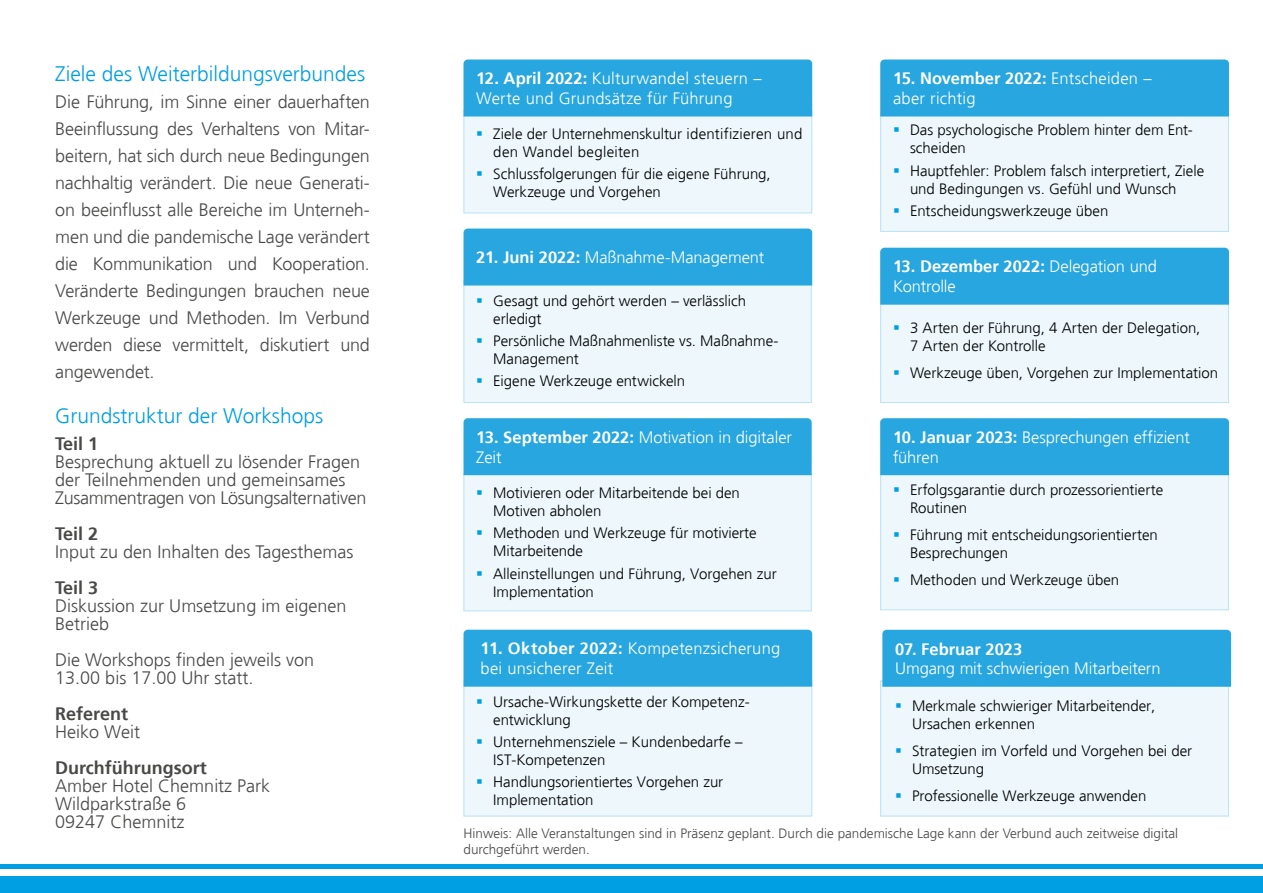
<style>
.page{position:relative;width:1263px;height:893px;background:#fff}
.page>*{position:absolute;margin:0;border:0;box-sizing:border-box;transform-origin:0 0}
.t1{font:300 21px "Frutiger";color:#009ee3}
.t2{font:300 18px/27px "Frutiger";color:#494948}
.t3{font:700 18px "Frutiger";color:#494948}
.t4{font:300 16.5px/19.8px "Frutiger";color:#fff}
.t5{font:700 16.5px "Frutiger";color:#fff}
.t6{font:300 15px/18px "Frutiger";color:#000}
.t7{font:300 13.5px/16.2px "Frutiger";color:#494948}
.s1{font-weight:700}
</style>
<div class="page">
<hr style="left:0;top:864px;width:1263px;height:4px;background:#009ee3">
<div style="left:0;top:877px;width:1263px;height:16px;background:#009ee3"></div>
<div style="left:463px;top:110px;width:349px;height:103px;background:#e9f6fc;border:1px solid #a9dbf2"></div>
<div style="left:463px;top:60px;width:349px;height:56px;background:#27a6df"></div>
<div style="left:463px;top:280px;width:349px;height:123px;background:#e9f6fc;border:1px solid #a9dbf2"></div>
<div style="left:463px;top:229px;width:349px;height:57px;background:#27a6df"></div>
<div style="left:463px;top:473px;width:349px;height:138px;background:#e9f6fc;border:1px solid #a9dbf2"></div>
<div style="left:463px;top:418px;width:349px;height:57px;background:#27a6df"></div>
<div style="left:880px;top:113px;width:349px;height:119px;background:#e9f6fc;border:1px solid #a9dbf2"></div>
<div style="left:880px;top:60px;width:349px;height:56px;background:#27a6df"></div>
<div style="left:880px;top:251px;width:349px;height:152px;background:#e9f6fc;border:1px solid #a9dbf2"></div>
<div style="left:880px;top:248px;width:349px;height:57px;background:#27a6df"></div>
<div style="left:880px;top:680px;width:349px;height:136px;background:#e9f6fc;border:1px solid #a9dbf2"></div>
<div style="left:882px;top:630px;width:349px;height:57px;background:#27a6df"></div>
<div style="left:463px;top:680px;width:349px;height:136px;background:#e9f6fc;border:1px solid #a9dbf2"></div>
<div style="left:463px;top:630px;width:349px;height:57px;background:#27a6df"></div>
<div style="left:880px;top:421px;width:349px;height:189px;background:#e9f6fc;border:1px solid #a9dbf2"></div>
<div style="left:880px;top:418px;width:349px;height:57px;background:#27a6df"></div>
<h1 class="t1" style="left:55px;top:62px;width:312px">Ziele des Weiterbildungsverbundes</h1>
<p class="t2" style="left:55px;top:89px;width:316px;text-align:justify">Die Führung, im Sinne einer dauerhaften Beeinflussung des Verhaltens von Mitar&shy;beitern, hat sich durch neue Bedingungen nachhaltig verändert. Die neue Generati&shy;on beeinflusst alle Bereiche im Unterneh&shy;men und die pandemische Lage verändert die Kommunikation und Kooperation.<br>Veränderte Bedingungen brauchen neue Werkzeuge und Methoden. Im Verbund werden diese vermittelt, diskutiert und angewendet.</p>
<h1 class="t1" style="left:55px;top:404px;width:269px">Grundstruktur der Workshops</h1>
<p class="t3" style="left:55px;top:433px;width:45px">Teil 1</p>
<p class="t2" style="left:55px;top:453px;width:313px;line-height:18px">Besprechung aktuell zu lösender Fragen der Teilnehmenden und gemeinsames<br>Zusammentragen von Lösungsalternativen</p>
<p class="t3" style="left:55px;top:523px;width:45px">Teil 2</p>
<p class="t2" style="left:55px;top:539px;width:300px">Input zu den Inhalten des Tagesthemas</p>
<p class="t3" style="left:55px;top:577px;width:45px">Teil 3</p>
<p class="t2" style="left:55px;top:597px;width:293px;line-height:18px">Diskussion zur Umsetzung im eigenen<br>Betrieb</p>
<p class="t2" style="left:55px;top:651px;width:260px;line-height:18px">Die Workshops finden jeweils von<br>13.00 bis 17.00 Uhr statt.</p>
<p class="t3" style="left:55px;top:703px;width:75px">Referent</p>
<p class="t2" style="left:55px;top:719px;width:86px">Heiko Weit</p>
<p class="t3" style="left:55px;top:757px;width:153px">Durchführungsort</p>
<p class="t2" style="left:55px;top:777px;width:217px;line-height:18px">Amber Hotel Chemnitz Park<br>Wildparkstraße 6<br>09247 Chemnitz</p>
<p class="t4" style="left:476px;top:69px;width:287px"><span class="s1">12. April 2022:</span> Kulturwandel steuern –<br>Werte und Grundsätze für Führung</p>
<p class="t6" style="left:493px;top:125px;width:311px">Ziele der Unternehmenskultur identifizieren und den Wandel begleiten</p>
<p class="t6" style="left:493px;top:165px;width:279px">Schlussfolgerungen für die eigene Führung,<br>Werkzeuge und Vorgehen</p>
<p class="t4" style="left:476px;top:248px;width:290px"><span class="s1">21. Juni 2022:</span> Maßnahme-Management</p>
<p class="t6" style="left:493px;top:292px;width:254px">Gesagt und gehört werden – verlässlich erledigt</p>
<p class="t6" style="left:493px;top:332px;width:287px">Persönliche Maßnahmenliste vs. Maßnahme-<br>Management</p>
<p class="t6" style="left:493px;top:372px;width:193px">Eigene Werkzeuge entwickeln</p>
<p class="t4" style="left:476px;top:428px;width:317px"><span class="s1">13. September 2022:</span> Motivation in digitaler<br>Zeit</p>
<p class="t6" style="left:493px;top:484px;width:248px">Motivieren oder Mitarbeitende bei den<br>Motiven abholen</p>
<p class="t6" style="left:493px;top:524px;width:265px">Methoden und Werkzeuge für motivierte<br>Mitarbeitende</p>
<p class="t6" style="left:493px;top:565px;width:285px">Alleinstellungen und Führung, Vorgehen zur<br>Implementation</p>
<p class="t4" style="left:893px;top:69px;width:260px"><span class="s1">15. November 2022:</span> Entscheiden – aber richtig</p>
<p class="t6" style="left:910px;top:121px;width:284px">Das psychologische Problem hinter dem Ent&shy;scheiden</p>
<p class="t6" style="left:910px;top:162px;width:296px">Hauptfehler: Problem falsch interpretiert, Ziele und Bedingungen vs. Gefühl und Wunsch</p>
<p class="t6" style="left:910px;top:202px;width:200px">Entscheidungswerkzeuge üben</p>
<p class="t4" style="left:893px;top:257px;width:265px"><span class="s1">13. Dezember 2022:</span> Delegation und<br>Kontrolle</p>
<p class="t6" style="left:910px;top:319px;width:292px">3 Arten der Führung, 4 Arten der Delegation,<br>7 Arten der Kontrolle</p>
<p class="t6" style="left:910px;top:364px;width:310px">Werkzeuge üben, Vorgehen zur Implementation</p>
<p class="t4" style="left:893px;top:428px;width:298px"><span class="s1">10. Januar 2023:</span> Besprechungen effizient führen</p>
<p class="t6" style="left:910px;top:481px;width:255px">Erfolgsgarantie durch prozessorientierte<br>Routinen</p>
<p class="t6" style="left:910px;top:526px;width:249px">Führung mit entscheidungsorientierten<br>Besprechungen</p>
<p class="t6" style="left:910px;top:571px;width:211px">Methoden und Werkzeuge üben</p>
<p class="t4" style="left:480px;top:639px;width:301px"><span class="s1">11. Oktober 2022:</span> Kompetenzsicherung bei unsicherer Zeit</p>
<p class="t6" style="left:493px;top:693px;width:258px">Ursache-Wirkungskette der Kompetenz&shy;entwicklung</p>
<p class="t6" style="left:493px;top:733px;width:251px">Unternehmensziele – Kundenbedarfe –<br>IST-Kompetenzen</p>
<p class="t6" style="left:493px;top:773px;width:232px">Handlungsorientiertes Vorgehen zur<br>Implementation</p>
<p class="t5" style="left:895px;top:639px;width:129px">07. Februar 2023</p>
<p class="t4" style="left:895px;top:659px;width:267px">Umgang mit schwierigen Mitarbeitern</p>
<p class="t6" style="left:912px;top:697px;width:245px">Merkmale schwieriger Mitarbeitender,<br>Ursachen erkennen</p>
<p class="t6" style="left:912px;top:742px;width:282px">Strategien im Vorfeld und Vorgehen bei der<br>Umsetzung</p>
<p class="t6" style="left:912px;top:787px;width:236px">Professionelle Werkzeuge anwenden</p>
<p class="t7" style="left:463px;top:826px;width:716px">Hinweis: Alle Veranstaltungen sind in Präsenz geplant. Durch die pandemische Lage kann der Verbund auch zeitweise digital durchgeführt werden.</p>
</div>
